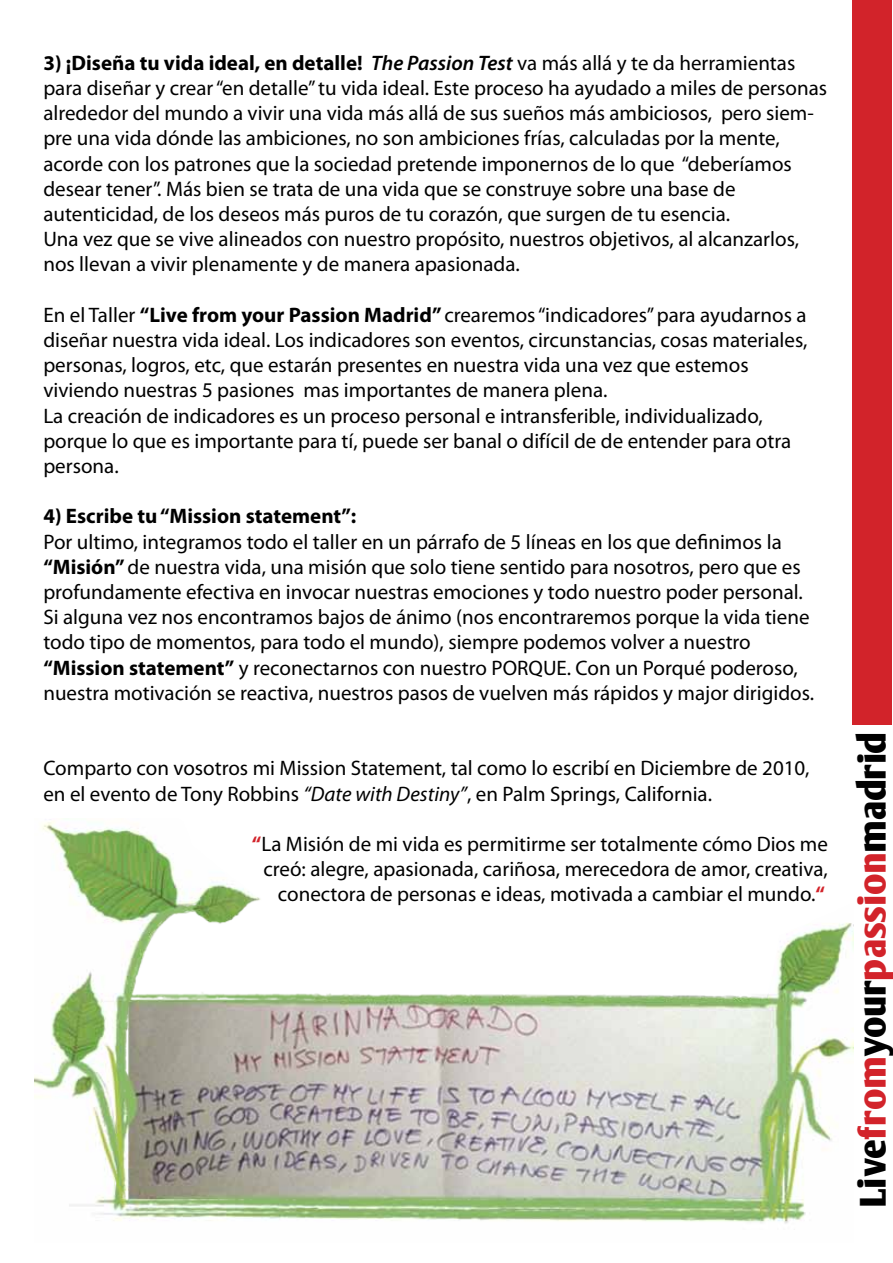
<style>
.page{position:relative;width:893px;height:1263px;background:#fff}
.page>*{position:absolute;margin:0;border:0;box-sizing:border-box;transform-origin:0 0}
.t1{font:700 36px "Oli Jo";letter-spacing:-.035em;color:#000}
.t2{font:21px/25.2px "Myriad Pro";color:#000}
.t3{font:700 21px "Myriad Pro";color:#000}
.s1{font-weight:700}
.s2{font-weight:600;font-style:italic}
.s3{font-style:italic}
.s4{font-weight:700;color:#d2232a}
.s5{color:#d2232a}
</style>
<div class="page">
<img style="left:34px;top:821px;width:820px;height:403px">
<div style="left:853px;top:0;width:39px;height:725px;background:#d2232a"></div>
<p class="t2" style="left:43px;top:50px;width:785px"><span class="s1">3) ¡Diseña tu vida ideal, en detalle!</span> <span class="s2">The Passion Test</span> va más allá y te da herramientas para diseñar y crear “en detalle” tu vida ideal. Este proceso ha ayudado a miles de personas alrededor del mundo a vivir una vida más allá de sus sueños más ambiciosos, pero siem&shy;pre una vida dónde las ambiciones, no son ambiciones frías, calculadas por la mente, acorde con los patrones que la sociedad pretende imponernos de lo que “deberíamos desear tener”. Más bien se trata de una vida que se construye sobre una base de autenticidad, de los deseos más puros de tu corazón, que surgen de tu esencia.<br>Una vez que se vive alineados con nuestro propósito, nuestros objetivos, al alcanzarlos, nos llevan a vivir plenamente y de manera apasionada.</p>
<p class="t2" style="left:43px;top:302px;width:766px">En el Taller <span class="s1">“Live from your Passion Madrid”</span> crearemos “indicadores” para ayudarnos a diseñar nuestra vida ideal. Los indicadores son eventos, circunstancias, cosas materiales, personas, logros, etc, que estarán presentes en nuestra vida una vez que estemos viviendo nuestras 5 pasiones mas importantes de manera plena.<br>La creación de indicadores es un proceso personal e intransferible, individualizado, porque lo que es importante para tí, puede ser banal o difícil de de entender para otra persona.</p>
<p class="t3" style="left:43px;top:503px;width:315px">4) Escribe tu “Mission statement”:</p>
<p class="t2" style="left:43px;top:529px;width:772px">Por ultimo, integramos todo el taller en un párrafo de 5 líneas en los que definimos la <span class="s1">“Misión”</span> de nuestra vida, una misión que solo tiene sentido para nosotros, pero que es profundamente efectiva en invocar nuestras emociones y todo nuestro poder personal.<br>Si alguna vez nos encontramos bajos de ánimo (nos encontraremos porque la vida tiene todo tipo de momentos, para todo el mundo), siempre podemos volver a nuestro <span class="s1">“Mission statement”</span> y reconectarnos con nuestro PORQUE. Con un Porqué poderoso, nuestra motivación se reactiva, nuestros pasos de vuelven más rápidos y major dirigidos.</p>
<p class="t2" style="left:43px;top:755px;width:768px">Comparto con vosotros mi Mission Statement, tal como lo escribí en Diciembre de 2010, en el evento de Tony Robbins <span class="s3">“Date with Destiny”</span>, en Palm Springs, California.</p>
<p class="t2" style="left:252px;top:831px;width:577px;text-align:right"><span class="s4">“</span>La Misión de mi vida es permitirme ser totalmente cómo Dios me creó: alegre, apasionada, cariñosa, merecedora de amor, creativa, conectora de personas e ideas, motivada a cambiar el mundo.<span class="s4">“</span></p>
<h1 class="t1" style="left:852px;top:1206px;width:479px;rotate:-90deg">Live<span class="s5">from</span>your<span class="s5">passion</span>madrid</h1>
</div>
